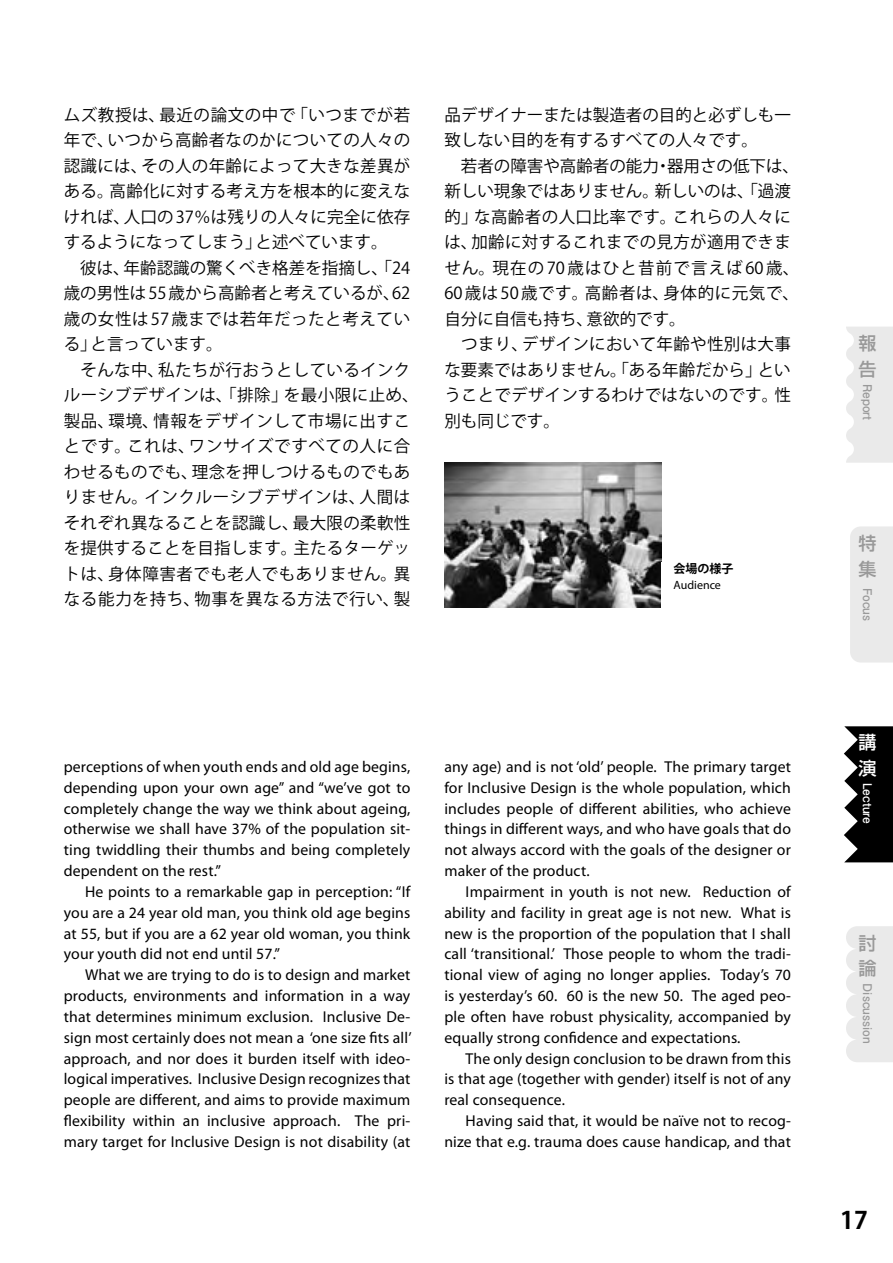
<style>
.page{position:relative;width:893px;height:1263px;background:#fff}
.page>*{position:absolute;margin:0;border:0;box-sizing:border-box;transform-origin:0 0}
.t1{font:700 24px "Koz Go Pro";color:#000}
.t2{font:500 18px/25.8px "Shin Go Pro";color:#999}
.t3{font:500 18px/25.8px "Shin Go Pro";color:#fff}
.t4{font:16.5px/25.5px "Koz Go Pro";letter-spacing:.02em;color:#000}
.t5{font:15.75px "Myriad Pro";letter-spacing:.01em;color:#000}
.t6{font:700 12px "Futo Go B101 Pro";color:#999}
.t7{font:12px "Myriad Pro";color:#000}
.t8{font:700 12px "Futo Go B101 Pro";color:#fff}
.t9{font:700 12px "Koz Go Pro";letter-spacing:-.005em;color:#000}
</style>
<div class="page">
<svg style="left:846px;top:327px;width:47px;height:136px"></svg>
<div style="left:850px;top:526px;width:43px;height:136px;background:#eaeaea"></div>
<svg style="left:844px;top:726px;width:49px;height:136px"></svg>
<div style="left:846px;top:926px;width:47px;height:136px;background:#eaeaea"></div>
<img style="left:444px;top:462px;width:218px;height:145px">
<p class="t4" style="left:64px;top:102px;width:356px">ムズ教授は、最近の論文の中で「いつまでが若年で、いつから高齢者なのかについての人々の認識には、その人の年齢によって大きな差異がある。高齢化に対する考え方を根本的に変えなければ、人口の 37％は残りの人々に完全に依存するようになってしまう」と述べています。<br>　彼は、年齢認識の驚くべき格差を指摘し、「24歳の男性は 55 歳から高齢者と考えているが、62歳の女性は57歳までは若年だったと考えている」と言っています。<br>　そんな中、私たちが行おうとしているインクルーシブデザインは、「排除」を最小限に止め、製品、環境、情報をデザインして市場に出すことです。これは、ワンサイズですべての人に合わせるものでも、理念を押しつけるものでもありません。インクルーシブデザインは、人間はそれぞれ異なることを認識し、最大限の柔軟性を提供することを目指します。主たるターゲットは、身体障害者でも老人でもありません。異なる能力を持ち、物事を異なる方法で行い、製</p>
<p class="t4" style="left:444px;top:102px;width:356px">品デザイナーまたは製造者の目的と必ずしも一致しない目的を有するすべての人々です。<br>　若者の障害や高齢者の能力・器用さの低下は、新しい現象ではありません。新しいのは、「過渡的」な高齢者の人口比率です。これらの人々には、加齢に対するこれまでの見方が適用できません。現在の70歳はひと昔前で言えば60歳、<br>60歳は50歳です。高齢者は、身体的に元気で、自分に自信も持ち、意欲的です。<br>　つまり、デザインにおいて年齢や性別は大事な要素ではありません。「ある年齢だから」ということでデザインするわけではないのです。性別も同じです。</p>
<p class="t9" style="left:674px;top:561px;width:61px">会場の様子</p>
<p class="t7" style="left:674px;top:579px;width:49px">Audience</p>
<p class="t5" style="left:64px;top:758px;width:348px">perceptions of when youth ends and old age begins,</p>
<p class="t5" style="left:64px;top:779px;width:348px">depending upon your own age” and “we’ve got to</p>
<p class="t5" style="left:64px;top:800px;width:348px">completely change the way we think about ageing,</p>
<p class="t5" style="left:64px;top:820px;width:348px">otherwise we shall have 37% of the population sit-</p>
<p class="t5" style="left:64px;top:841px;width:348px">ting twiddling their thumbs and being completely</p>
<p class="t5" style="left:64px;top:862px;width:159px">dependent on the rest.”</p>
<p class="t5" style="left:85px;top:883px;width:327px">He points to a remarkable gap in perception: “If</p>
<p class="t5" style="left:64px;top:904px;width:348px">you are a 24 year old man, you think old age begins</p>
<p class="t5" style="left:64px;top:925px;width:348px">at 55, but if you are a 62 year old woman, you think</p>
<p class="t5" style="left:64px;top:945px;width:218px">your youth did not end until 57.”</p>
<p class="t5" style="left:85px;top:966px;width:327px">What we are trying to do is to design and market</p>
<p class="t5" style="left:64px;top:987px;width:348px">products, environments and information in a way</p>
<p class="t5" style="left:64px;top:1008px;width:348px">that determines minimum exclusion. Inclusive De-</p>
<p class="t5" style="left:64px;top:1029px;width:349px">sign most certainly does not mean a ‘one size fits all’</p>
<p class="t5" style="left:64px;top:1050px;width:348px">approach, and nor does it burden itself with ideo-</p>
<p class="t5" style="left:64px;top:1070px;width:348px">logical imperatives. Inclusive Design recognizes that</p>
<p class="t5" style="left:64px;top:1091px;width:348px">people are different, and aims to provide maximum</p>
<p class="t5" style="left:64px;top:1112px;width:348px">flexibility within an inclusive approach. The pri-</p>
<p class="t5" style="left:64px;top:1133px;width:348px">mary target for Inclusive Design is not disability (at</p>
<p class="t5" style="left:444px;top:758px;width:348px">any age) and is not ‘old’ people. The primary target</p>
<p class="t5" style="left:444px;top:779px;width:348px">for Inclusive Design is the whole population, which</p>
<p class="t5" style="left:444px;top:800px;width:348px">includes people of different abilities, who achieve</p>
<p class="t5" style="left:444px;top:820px;width:348px">things in different ways, and who have goals that do</p>
<p class="t5" style="left:444px;top:841px;width:348px">not always accord with the goals of the designer or</p>
<p class="t5" style="left:444px;top:862px;width:147px">maker of the product.</p>
<p class="t5" style="left:466px;top:883px;width:327px">Impairment in youth is not new. Reduction of</p>
<p class="t5" style="left:444px;top:904px;width:348px">ability and facility in great age is not new. What is</p>
<p class="t5" style="left:444px;top:925px;width:348px">new is the proportion of the population that I shall</p>
<p class="t5" style="left:444px;top:945px;width:348px">call ‘transitional.’ Those people to whom the tradi-</p>
<p class="t5" style="left:444px;top:966px;width:348px">tional view of aging no longer applies. Today’s 70</p>
<p class="t5" style="left:444px;top:987px;width:348px">is yesterday’s 60. 60 is the new 50. The aged peo-</p>
<p class="t5" style="left:444px;top:1008px;width:348px">ple often have robust physicality, accompanied by</p>
<p class="t5" style="left:444px;top:1029px;width:298px">equally strong confidence and expectations.</p>
<p class="t5" style="left:466px;top:1050px;width:327px">The only design conclusion to be drawn from this</p>
<p class="t5" style="left:444px;top:1070px;width:348px">is that age (together with gender) itself is not of any</p>
<p class="t5" style="left:444px;top:1091px;width:122px">real consequence.</p>
<p class="t5" style="left:466px;top:1112px;width:327px">Having said that, it would be naïve not to recog-</p>
<p class="t5" style="left:444px;top:1133px;width:348px">nize that e.g. trauma does cause handicap, and that</p>
<p class="t2" style="left:859px;top:328px;width:19px">報告</p>
<p class="t6" style="left:877px;top:384px;width:38px;rotate:90deg">Report</p>
<p class="t2" style="left:859px;top:528px;width:19px">特集</p>
<p class="t6" style="left:877px;top:587px;width:35px;rotate:90deg">Focus</p>
<p class="t3" style="left:859px;top:727px;width:19px">講演</p>
<p class="t8" style="left:877px;top:783px;width:42px;rotate:90deg">Lecture</p>
<p class="t2" style="left:859px;top:928px;width:19px">討論</p>
<p class="t6" style="left:877px;top:983px;width:62px;rotate:90deg">Discussion</p>
<h1 class="t1" style="left:840px;top:1204px;width:29px">17</h1>
</div>
